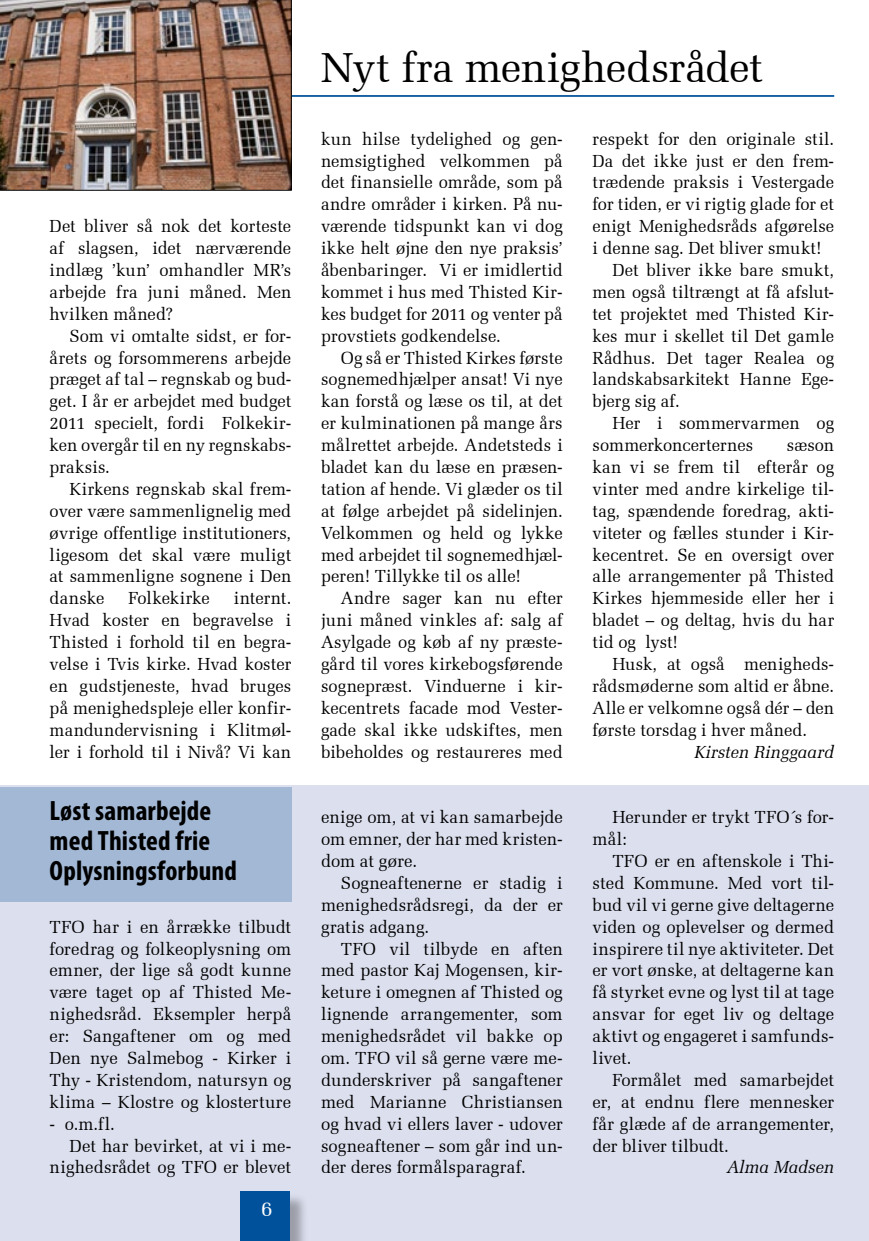
<style>
.page{position:relative;width:869px;height:1241px;background:#fff}
.page>*{position:absolute;margin:0;border:0;box-sizing:border-box;transform-origin:0 0}
.t1{font:42px "Zapf Elliptical 711 BT";letter-spacing:-.005em;color:#000}
.t2{font:700 condensed 28px/29.8px "Myriad Pro";letter-spacing:.005em;color:#000}
.t3{font:21px "Zapf Elliptical 711 BT";color:#fff}
.t4{font:17.5px/21.9px "Zapf Elliptical 711 BT";letter-spacing:.005em;color:#000;text-align:justify}
.t5{font:italic 17.5px "Zapf Elliptical 711 BT";letter-spacing:.01em;color:#000}
</style>
<div class="page">
<div style="left:0;top:785px;width:868px;height:455px;background:#dcdfee"></div>
<div style="left:0;top:786px;width:291px;height:115px;background:#a2b8d5"></div>
<hr style="left:50px;top:95px;width:783px;height:2px;background:#00519b">
<img style="left:0;top:0;width:291px;height:190px">
<div style="left:241px;top:1192px;width:67px;height:48px;background:#000;opacity:.3"></div>
<div style="left:240px;top:1191px;width:50px;height:49px;background:#00519b"></div>
<p class="t4" style="left:50px;top:215px;width:243px">Det bliver så nok det korteste af slagsen, idet nærværende indlæg ’kun’ omhandler MR’s arbejde fra juni måned. Men hvilken måned?</p>
<p class="t4" style="left:50px;top:324px;width:243px;text-indent:20px">Som vi omtalte sidst, er for&shy;årets og forsommerens arbejde præget af tal – regnskab og bud&shy;get. I år er arbejdet med budget 2011 specielt, fordi Folkekir&shy;ken overgår til en ny regnskabs&shy;praksis.</p>
<p class="t4" style="left:50px;top:478px;width:243px;text-indent:20px">Kirkens regnskab skal frem&shy;over være sammenlignelig med øvrige offentlige institutioners, ligesom det skal være muligt at sammenligne sognene i Den danske</p>
<p class="t4" style="left:128px;top:587px;width:83px">Folkekirke</p>
<p class="t4" style="left:50px;top:587px;width:243px;text-indent:184px">internt.<br>Hvad koster en begravelse i Thisted i forhold til en begra&shy;velse i Tvis kirke. Hvad koster en gudstjeneste, hvad bruges på menighedspleje eller konfir&shy;mandundervisning i Klitmøl&shy;ler i forhold til i Nivå? Vi kan</p>
<h2 class="t2" style="left:50px;top:795px;width:189px">Løst samarbejde med Thisted frie<br>Oplysningsforbund</h2>
<p class="t4" style="left:50px;top:915px;width:243px">TFO har i en årrække tilbudt foredrag og folkeoplysning om emner, der lige så godt kunne være taget op af Thisted Me&shy;nighedsråd. Eksempler herpå er: Sangaftener om og med Den nye Salmebog - Kirker i Thy - Kristendom, natursyn og klima – Klostre og klosterture</p>
<p class="t4" style="left:50px;top:1112px;width:67px">- o.m.fl.</p>
<p class="t4" style="left:69px;top:1134px;width:223px">Det har bevirket, at vi i me-</p>
<p class="t4" style="left:50px;top:1156px;width:243px">nighedsrådet og TFO er blevet</p>
<p class="t3" style="left:261px;top:1196px;width:13px">6</p>
<h1 class="t1" style="left:321px;top:42px;width:443px">Nyt fra menighedsrådet</h1>
<p class="t4" style="left:321px;top:128px;width:243px">kun hilse tydelighed og gen&shy;nemsigtighed velkommen på det finansielle område, som på andre områder i kirken. På nu&shy;værende tidspunkt kan vi dog ikke helt øjne den nye praksis’ åbenbaringer. Vi er imidlertid kommet i hus med Thisted Kir&shy;kes budget for 2011 og venter på provstiets godkendelse.</p>
<p class="t4" style="left:321px;top:346px;width:243px;text-indent:20px">Og så er Thisted Kirkes første sognemedhjælper ansat! Vi nye kan forstå og læse os til, at det er kulminationen på mange års målrettet arbejde. Andetsteds i bladet kan du læse en præsen&shy;tation af hende. Vi glæder os til at følge arbejdet på sidelinjen.<br>Velkommen og held og lykke med arbejdet til sognemedhjæl&shy;peren! Tillykke til os alle!</p>
<p class="t4" style="left:321px;top:587px;width:243px;text-indent:20px">Andre sager kan nu efter juni måned vinkles af: salg af Asylgade og køb af ny præste&shy;gård til vores kirkebogsførende sognepræst. Vinduerne i kir&shy;kecentrets facade mod Vester&shy;gade skal ikke udskiftes, men bibeholdes og restaureres med</p>
<p class="t4" style="left:321px;top:806px;width:243px">enige om, at vi kan samarbejde om emner, der har med kristen&shy;dom at gøre.</p>
<p class="t4" style="left:321px;top:871px;width:243px;text-indent:20px">Sogneaftenerne er stadig i menighedsrådsregi, da der er gratis adgang.</p>
<p class="t4" style="left:321px;top:937px;width:243px;text-indent:20px">TFO vil tilbyde en aften med pastor Kaj Mogensen, kir&shy;keture i omegnen af Thisted og lignende arrangementer, som menighedsrådet vil bakke op om. TFO vil så gerne være me&shy;dunderskriver på sangaftener med Marianne Christiansen og hvad vi ellers laver - udover sogneaftener – som går ind un&shy;der deres formålsparagraf.</p>
<p class="t4" style="left:592px;top:128px;width:243px">respekt for den originale stil.</p>
<p class="t4" style="left:592px;top:149px;width:243px">Da det ikke just er den frem-</p>
<p class="t4" style="left:592px;top:171px;width:243px">trædende praksis i Vestergade</p>
<p class="t4" style="left:592px;top:193px;width:243px">for tiden, er vi rigtig glade for et</p>
<p class="t4" style="left:592px;top:215px;width:243px">enigt Menighedsråds afgørelse</p>
<p class="t4" style="left:592px;top:237px;width:230px">i denne sag. Det bliver smukt!</p>
<p class="t4" style="left:612px;top:259px;width:223px">Det bliver ikke bare smukt,</p>
<p class="t4" style="left:592px;top:281px;width:243px">men også tiltrængt at få afslut-</p>
<p class="t4" style="left:592px;top:303px;width:243px">tet projektet med Thisted Kir-</p>
<p class="t4" style="left:592px;top:324px;width:243px">kes mur i skellet til Det gamle</p>
<p class="t4" style="left:592px;top:346px;width:243px">Rådhus. Det tager Realea og</p>
<p class="t4" style="left:592px;top:368px;width:243px">landskabsarkitekt Hanne Ege-</p>
<p class="t4" style="left:592px;top:390px;width:89px">bjerg sig af.</p>
<p class="t4" style="left:612px;top:412px;width:223px">Her i sommervarmen og</p>
<p class="t4" style="left:592px;top:434px;width:162px">sommerkoncerternes</p>
<p class="t4" style="left:592px;top:434px;width:243px;text-indent:194px">sæson kan vi se frem til efterår og vinter med andre kirkelige til&shy;tag, spændende foredrag, akti&shy;viteter og fælles stunder i Kir&shy;kecentret. Se en oversigt over alle arrangementer på Thisted Kirkes hjemmeside eller her i bladet – og deltag, hvis du har tid og lyst!</p>
<p class="t4" style="left:592px;top:653px;width:243px;text-indent:20px">Husk, at også menigheds&shy;rådsmøderne som altid er åbne.<br>Alle er velkomne også dér – den første torsdag i hver måned.</p>
<p class="t5" style="left:694px;top:741px;width:141px">Kirsten Ringgaard</p>
<p class="t4" style="left:592px;top:806px;width:243px;text-indent:20px">Herunder er trykt TFO´s for&shy;mål:</p>
<p class="t4" style="left:592px;top:849px;width:243px;text-indent:20px">TFO er en aftenskole i Thi&shy;sted Kommune. Med vort til&shy;bud vil vi gerne give deltagerne viden og oplevelser og dermed inspirere til nye aktiviteter. Det er vort ønske, at deltagerne kan få styrket evne og lyst til at tage ansvar for eget liv og deltage aktivt og engageret i samfunds&shy;livet.</p>
<p class="t4" style="left:592px;top:1068px;width:243px;text-indent:20px">Formålet med samarbejdet er, at endnu flere mennesker får glæde af de arrangementer, der bliver tilbudt.</p>
<p class="t5" style="left:727px;top:1156px;width:108px">Alma Madsen</p>
</div>
